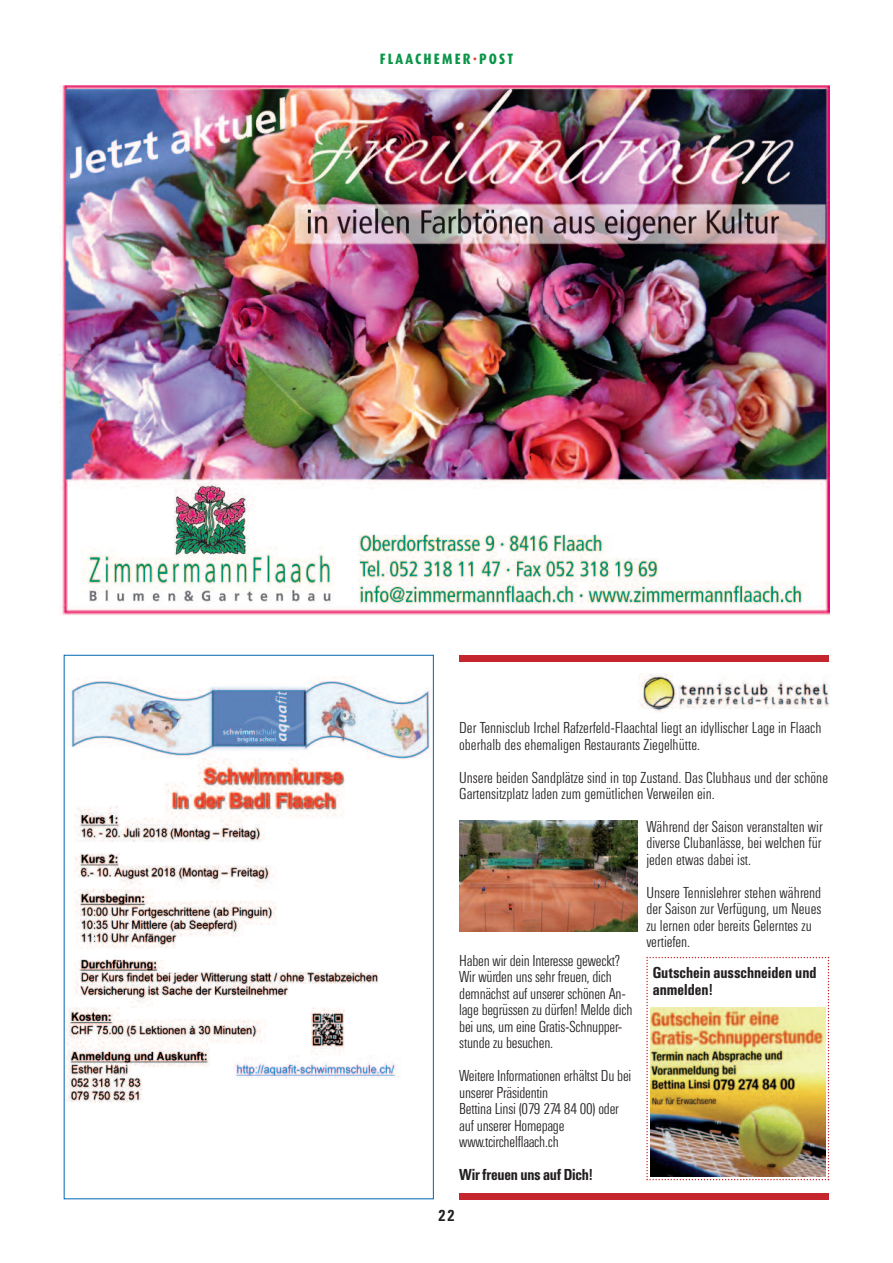
<style>
.page{position:relative;width:893px;height:1263px;background:#fff}
.page>*{position:absolute;margin:0;border:0;box-sizing:border-box;transform-origin:0 0}
.t1{font:15px/16.5px "Univers SB Lig Con";color:#231f20}
.t2{font:15px/16.5px "Univers SB Med Con";color:#231f20}
.t3{font:800 15px "Dax Condensed";letter-spacing:.15em;color:#099547}
.s1{color:#ef3e22}
</style>
<div class="page">
<img style="left:59px;top:85px;width:770px;height:530px">
<img style="left:66px;top:677px;width:365px;height:426px">
<svg style="left:646px;top:957px;width:183px;height:223px"></svg>
<img style="left:459px;top:821px;width:179px;height:110px">
<img style="left:650px;top:1008px;width:176px;height:169px">
<img style="left:638px;top:674px;width:191px;height:38px">
<div style="left:459px;top:655px;width:370px;height:6px;background:#c5252c"></div>
<div style="left:459px;top:1193px;width:370px;height:6px;background:#c5252c"></div>
<p class="t3" style="left:380px;top:52px;width:135px">FLAACHEMER<span class="s1">·</span>POST</p>
<p class="t1" style="left:459px;top:720px;width:364px">Der Tennisclub Irchel Rafzerfeld-Flaachtal liegt an idyllischer Lage in Flaach oberhalb des ehemaligen Restaurants Ziegelhütte.</p>
<p class="t1" style="left:459px;top:769px;width:370px">Unsere beiden Sandplätze sind in top Zustand. Das Clubhaus und der schöne<br>Gartensitzplatz laden zum gemütlichen Verweilen ein.</p>
<p class="t1" style="left:459px;top:952px;width:175px">Haben wir dein Interesse geweckt?<br>Wir würden uns sehr freuen, dich demnächst auf unserer schönen An&shy;lage begrüssen zu dürfen! Melde dich bei uns, um eine Gratis-Schnupper&shy;stunde zu besuchen.</p>
<p class="t1" style="left:459px;top:1068px;width:174px">Weitere Informationen erhältst Du bei unserer Präsidentin<br>Bettina Linsi (079 274 84 00) oder auf unserer Homepage www.tcirchelflaach.ch</p>
<p class="t2" style="left:459px;top:1167px;width:135px">Wir freuen uns auf Dich!</p>
<p class="t2" style="left:438px;top:1207px;width:18px">22</p>
<p class="t1" style="left:646px;top:818px;width:178px;text-align:justify">Während der Saison veranstalten wir diverse Clubanlässe, bei welchen für jeden etwas dabei ist.</p>
<p class="t1" style="left:646px;top:884px;width:177px">Unsere Tennislehrer stehen während der Saison zur Verfügung, um Neues zu lernen oder bereits Gelerntes zu vertiefen.</p>
<p class="t2" style="left:653px;top:965px;width:165px">Gutschein ausschneiden und anmelden!</p>
</div>
